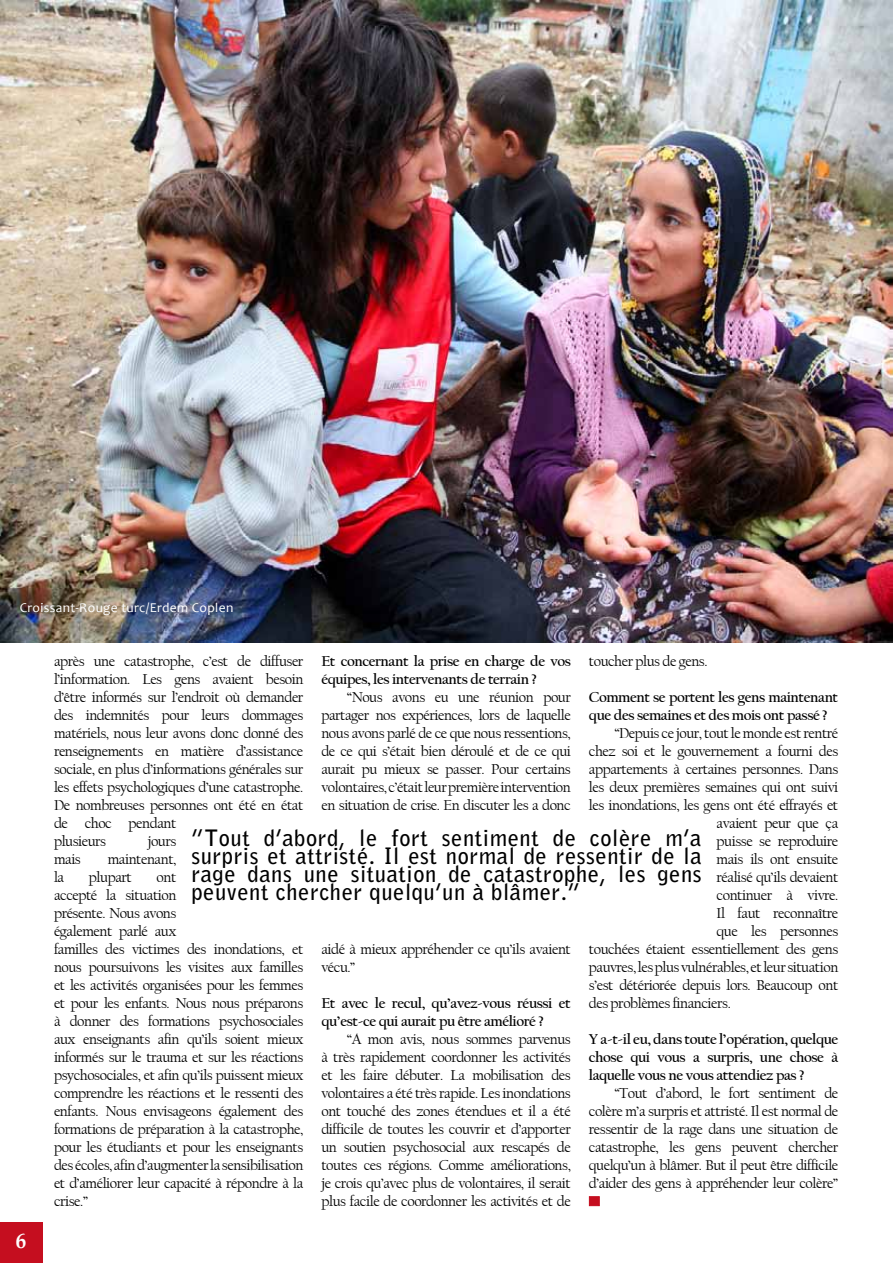
<style>
.page{position:relative;width:893px;height:1263px;background:#fff}
.page>*{position:absolute;margin:0;border:0;box-sizing:border-box;transform-origin:0 0}
.t1{font:700 22.5px/18px "Bell Gothic Std";letter-spacing:.025em;color:#000;text-align:justify}
.t2{font:700 21px "Book Antiqua";color:#fff}
.t3{font:15px/18px "Californian FB";letter-spacing:-.03em;color:#000}
.t4{font:700 15px/18px "Californian FB";letter-spacing:-.03em;color:#000}
.t5{font:13.5px "Candara";letter-spacing:.025em;color:#fff}
</style>
<div class="page">
<div style="left:589px;top:1196px;width:11px;height:10px;background:#c50e1f;border:1px solid #c50e1f"></div>
<div style="left:0;top:1222px;width:42px;height:41px;background:#c50e1f"></div>
<img style="left:0;top:0;width:893px;height:642px">
<p class="t5" style="left:20px;top:599px;width:215px">Croissant-Rouge turc/Erdem Coplen</p>
<h2 class="t2" style="left:16px;top:1226px;width:12px">6</h2>
<p class="t4" style="left:321px;top:652px;width:251px">Et concernant la prise en charge de vos équipes, les intervenants de terrain ?</p>
<p class="t3" style="left:321px;top:688px;width:251px;text-align:justify;text-indent:26px">“Nous avons eu une réunion pour partager nos expériences, lors de laquelle nous avons parlé de ce que nous ressentions, de ce qui s’était bien déroulé et de ce qui aurait pu mieux se passer. Pour certains volontaires, c’était leur première intervention en situation de crise. En discuter les a donc</p>
<p class="t3" style="left:54px;top:652px;width:251px">après une catastrophe, c’est de diffuser l’information. Les gens avaient besoin d’être informés sur l’endroit où demander des indemnités pour leurs dommages matériels, nous leur avons donc donné des renseignements en matière d’assistance sociale, en plus d’informations générales sur les effets psychologiques d’une catastrophe.<br>De nombreuses personnes ont été en état de choc pendant<br>plusieurs</p>
<p class="t3" style="left:589px;top:652px;width:120px">toucher plus de gens.</p>
<p class="t4" style="left:589px;top:688px;width:251px">Comment se portent les gens maintenant que des semaines et des mois ont passé ?</p>
<p class="t3" style="left:614px;top:724px;width:225px">“Depuis ce jour, tout le monde est rentré</p>
<p class="t3" style="left:589px;top:742px;width:251px">chez soi et le gouvernement a fourni des</p>
<p class="t3" style="left:589px;top:760px;width:251px">appartements à certaines personnes. Dans</p>
<p class="t3" style="left:589px;top:778px;width:251px">les deux premières semaines qui ont suivi</p>
<p class="t3" style="left:589px;top:796px;width:251px">les inondations, les gens ont été effrayés et</p>
<p class="t3" style="left:717px;top:814px;width:123px">avaient peur que ça</p>
<p class="t3" style="left:717px;top:832px;width:123px">puisse se reproduire</p>
<p class="t3" style="left:717px;top:850px;width:123px">mais ils ont ensuite</p>
<p class="t3" style="left:717px;top:868px;width:123px">réalisé qu’ils devaient</p>
<p class="t3" style="left:717px;top:886px;width:123px">continuer à vivre.</p>
<p class="t3" style="left:717px;top:904px;width:123px">Il faut reconnaître</p>
<p class="t3" style="left:717px;top:922px;width:123px">que les personnes</p>
<p class="t3" style="left:589px;top:940px;width:251px">touchées étaient essentiellement des gens</p>
<p class="t3" style="left:589px;top:958px;width:251px">pauvres, les plus vulnérables, et leur situation</p>
<p class="t3" style="left:589px;top:976px;width:251px">s’est détériorée depuis lors. Beaucoup ont</p>
<p class="t3" style="left:589px;top:994px;width:144px">des problèmes financiers.</p>
<p class="t4" style="left:589px;top:1030px;width:251px;text-align:justify">Y a-t-il eu, dans toute l’opération, quelque chose qui vous a surpris, une chose à laquelle vous ne vous attendiez pas ?</p>
<p class="t3" style="left:589px;top:1084px;width:251px;text-align:justify;text-indent:26px">“Tout d’abord, le fort sentiment de colère m’a surpris et attristé. Il est normal de ressentir de la rage dans une situation de catastrophe, les gens peuvent chercher quelqu’un à blâmer. But il peut être difficile d’aider des gens à appréhender leur colère”</p>
<h1 class="t1" style="left:191px;top:829px;width:512px">”Tout d’abord, le fort sentiment de colère m’a surpris et attristé. Il est normal de ressentir de la rage dans une situation de catastrophe, les gens peuvent chercher quelqu’un à blâmer.”</h1>
<p class="t3" style="left:148px;top:832px;width:30px">jours</p>
<p class="t3" style="left:54px;top:850px;width:28px">mais</p>
<p class="t3" style="left:108px;top:850px;width:70px">maintenant,</p>
<p class="t3" style="left:54px;top:868px;width:12px">la</p>
<p class="t3" style="left:89px;top:868px;width:44px">plupart</p>
<p class="t3" style="left:54px;top:868px;width:251px;text-indent:103px">ont<br>accepté la situation<br>présente. Nous avons<br>également parlé aux<br>familles des victimes des inondations, et nous poursuivons les visites aux familles et les activités organisées pour les femmes et pour les enfants. Nous nous préparons à donner des formations psychosociales aux enseignants afin qu’ils soient mieux informés sur le trauma et sur les réactions psychosociales, et afin qu’ils puissent mieux comprendre les réactions et le ressenti des enfants. Nous envisageons également des formations de préparation à la catastrophe, pour les étudiants et pour les enseignants des écoles, afin d’augmenter la sensibilisation et d’améliorer leur capacité à répondre à la crise.”</p>
<p class="t3" style="left:321px;top:940px;width:251px">aidé à mieux appréhender ce qu’ils avaient vécu.”</p>
<p class="t4" style="left:321px;top:994px;width:251px">Et avec le recul, qu’avez-vous réussi et qu’est-ce qui aurait pu être amélioré ?</p>
<p class="t3" style="left:321px;top:1030px;width:251px;text-align:justify;text-indent:26px">“A mon avis, nous sommes parvenus à très rapidement coordonner les activités et les faire débuter. La mobilisation des volontaires a été très rapide. Les inondations ont touché des zones étendues et il a été difficile de toutes les couvrir et d’apporter un soutien psychosocial aux rescapés de toutes ces régions. Comme améliorations, je crois qu’avec plus de volontaires, il serait plus facile de coordonner les activités et de</p>
</div>
